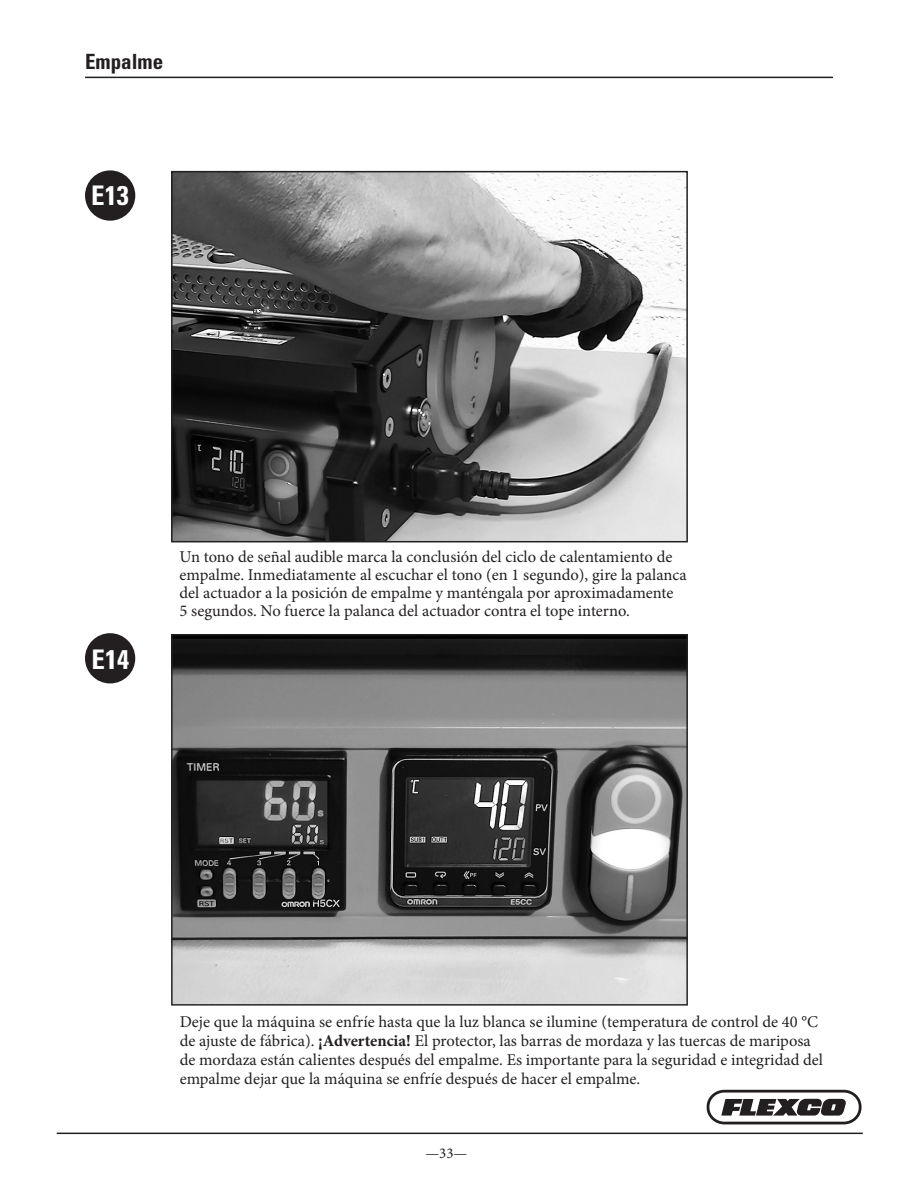
<style>
.page{position:relative;width:918px;height:1188px;background:#fff}
.page>*{position:absolute;margin:0;border:0;box-sizing:border-box;transform-origin:0 0}
.note_standalone{font:700 condensed 27px "Univers LT Std";color:#fff}
.SpreadHdr{font:700 condensed 21px "Univers LT Std";color:#231f20}
.bodycopy{font:16.5px/18px "Minion Pro";color:#231f20}
.t1{font:15px "Minion Pro";color:#231f20}
.s1{font-weight:700}
</style>
<div class="page">
<svg style="left:707px;top:1090px;width:155px;height:34px"></svg>
<hr style="left:57px;top:1133px;width:806px;height:1px;background:#231f20">
<hr style="left:85px;top:77px;width:748px;height:1px;background:#231f20">
<div style="left:85px;top:170px;width:50px;height:51px;background:#231f20;border-radius:50%"></div>
<div style="left:85px;top:633px;width:50px;height:50px;background:#231f20;border-radius:50%"></div>
<img style="left:174px;top:174px;width:511px;height:365px">
<div style="left:171px;top:171px;width:517px;height:371px;border:2px solid #231f20"></div>
<img style="left:173px;top:636px;width:513px;height:368px">
<p class="SpreadHdr" style="left:85px;top:49px;width:80px">Empalme</p>
<p class="note_standalone" style="left:91px;top:179px;width:39px">E13</p>
<p class="note_standalone" style="left:92px;top:643px;width:39px">E14</p>
<p class="bodycopy" style="left:180px;top:548px;width:509px">Un tono de señal audible marca la conclusión del ciclo de calentamiento de empalme. Inmediatamente al escuchar el tono (en 1 segundo), gire la palanca del actuador a la posición de empalme y manténgala por aproximadamente<br>5 segundos. No fuerce la palanca del actuador contra el tope interno.</p>
<p class="bodycopy" style="left:180px;top:1013px;width:645px;line-height:18.9px">Deje que la máquina se enfríe hasta que la luz blanca se ilumine (temperatura de control de 40 °C de ajuste de fábrica). <span class="s1">¡Advertencia!</span> El protector, las barras de mordaza y las tuercas de mariposa de mordaza están calientes después del empalme. Es importante para la seguridad e integridad del empalme dejar que la máquina se enfríe después de hacer el empalme.</p>
<p class="t1" style="left:425px;top:1144px;width:44px">—33—</p>
</div>
